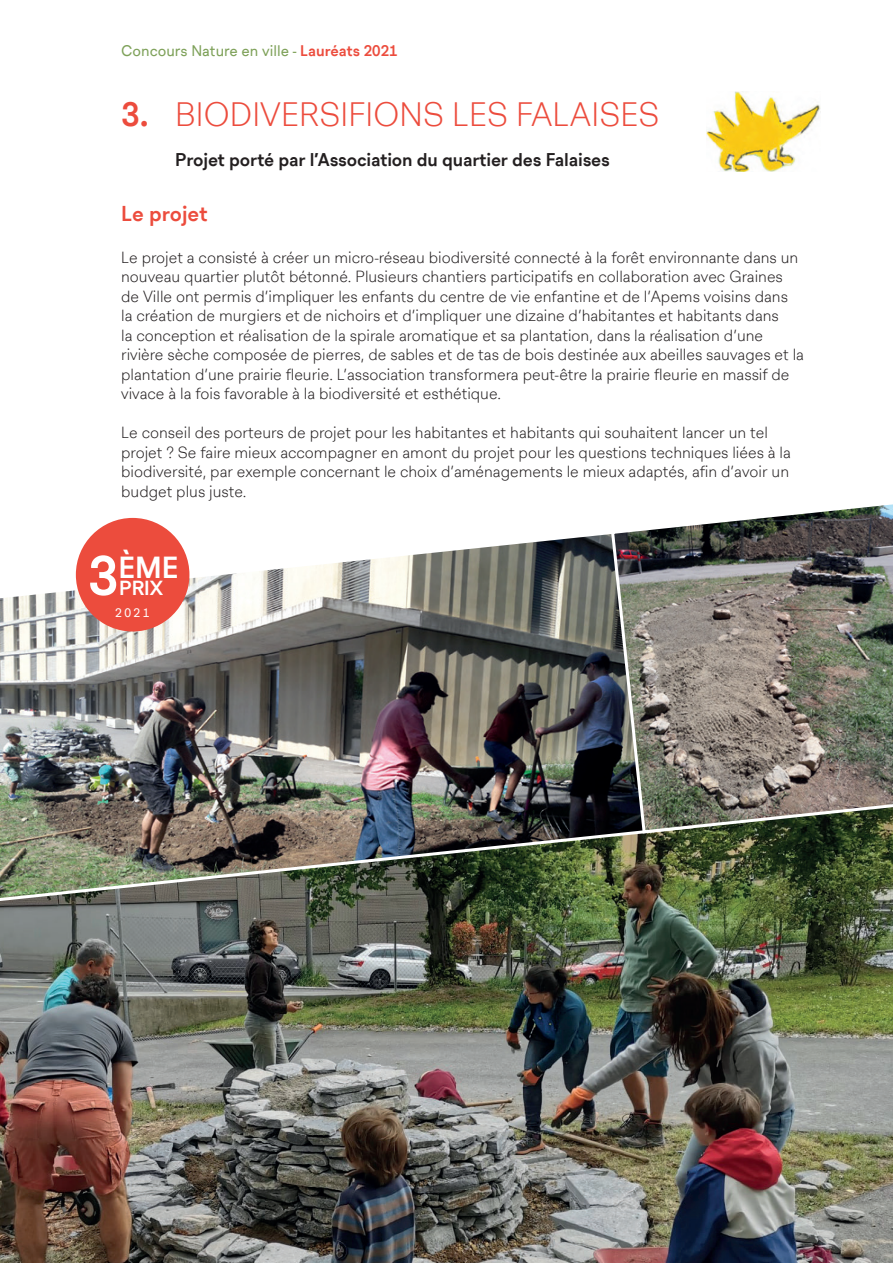
<style>
.page{position:relative;width:893px;height:1263px;background:#fff}
.page>*{position:absolute;margin:0;border:0;box-sizing:border-box;transform-origin:0 0}
.t1{font:300 33px "Lausanne";letter-spacing:.005em;color:#ec4c3d}
.t2{font:700 29.7px "Lausanne";color:#fff}
.t3{font:700 21px "Lausanne";color:#ec4c3d}
.t4{font:700 19.95px "Lausanne";color:#fff}
.t5{font:700 18px "Lausanne";letter-spacing:-.01em;color:#231f20}
.t6{font:300 15.75px/19.5px "Lausanne";color:#231f20}
.t7{font:15px "Lausanne";color:#7ea159}
.t8{font:12px "Lausanne";color:#fff}
.s1{font-weight:700;color:#ec4c3d}
.s2{font-weight:700}
.s3{font-size:54.45px}
</style>
<div class="page">
<img style="left:707px;top:91px;width:114px;height:81px">
<img style="left:0;top:835px;width:893px;height:428px">
<img style="left:0;top:524px;width:695px;height:380px">
<img style="left:609px;top:504px;width:284px;height:331px">
<div style="left:76px;top:518px;width:113px;height:113px;background:#ec4c3d;border-radius:50%"></div>
<p class="t7" style="left:121px;top:40px;width:278px">Concours Nature en ville - <span class="s1">Lauréats 2021</span></p>
<h1 class="t1" style="left:121px;top:90px;width:540px"><span class="s2">3.</span> BIODIVERSIFIONS LES FALAISES</h1>
<p class="t5" style="left:175px;top:147px;width:436px">Projet porté par l’Association du quartier des Falaises</p>
<h3 class="t3" style="left:121px;top:198px;width:88px">Le projet</h3>
<p class="t6" style="left:121px;top:248px;width:684px">Le projet a consisté à créer un micro-réseau biodiversité connecté à la forêt environnante dans un nouveau quartier plutôt bétonné. Plusieurs chantiers participatifs en collaboration avec Graines de Ville ont permis d’impliquer les enfants du centre de vie enfantine et de l’Apems voisins dans<br>la création de murgiers et de nichoirs et d’impliquer une dizaine d’habitantes et habitants dans<br>la conception et réalisation de la spirale aromatique et sa plantation, dans la réalisation d’une rivière sèche composée de pierres, de sables et de tas de bois destinée aux abeilles sauvages et la plantation d’une prairie fleurie. L’association transformera peut-être la prairie fleurie en massif de vivace à la fois favorable à la biodiversité et esthétique.</p>
<p class="t6" style="left:121px;top:423px;width:671px">Le conseil des porteurs de projet pour les habitantes et habitants qui souhaitent lancer un tel projet ? Se faire mieux accompagner en amont du projet pour les questions techniques liées à la biodiversité, par exemple concernant le choix d’aménagements le mieux adaptés, afin d’avoir un budget plus juste.</p>
<h2 class="t2" style="left:88px;top:546px;width:92px"><span class="s3">3</span>ÈME</h2>
<p class="t4" style="left:119px;top:573px;width:45px">PRIX</p>
<p class="t8" style="left:115px;top:604px;width:36px">2021</p>
</div>
